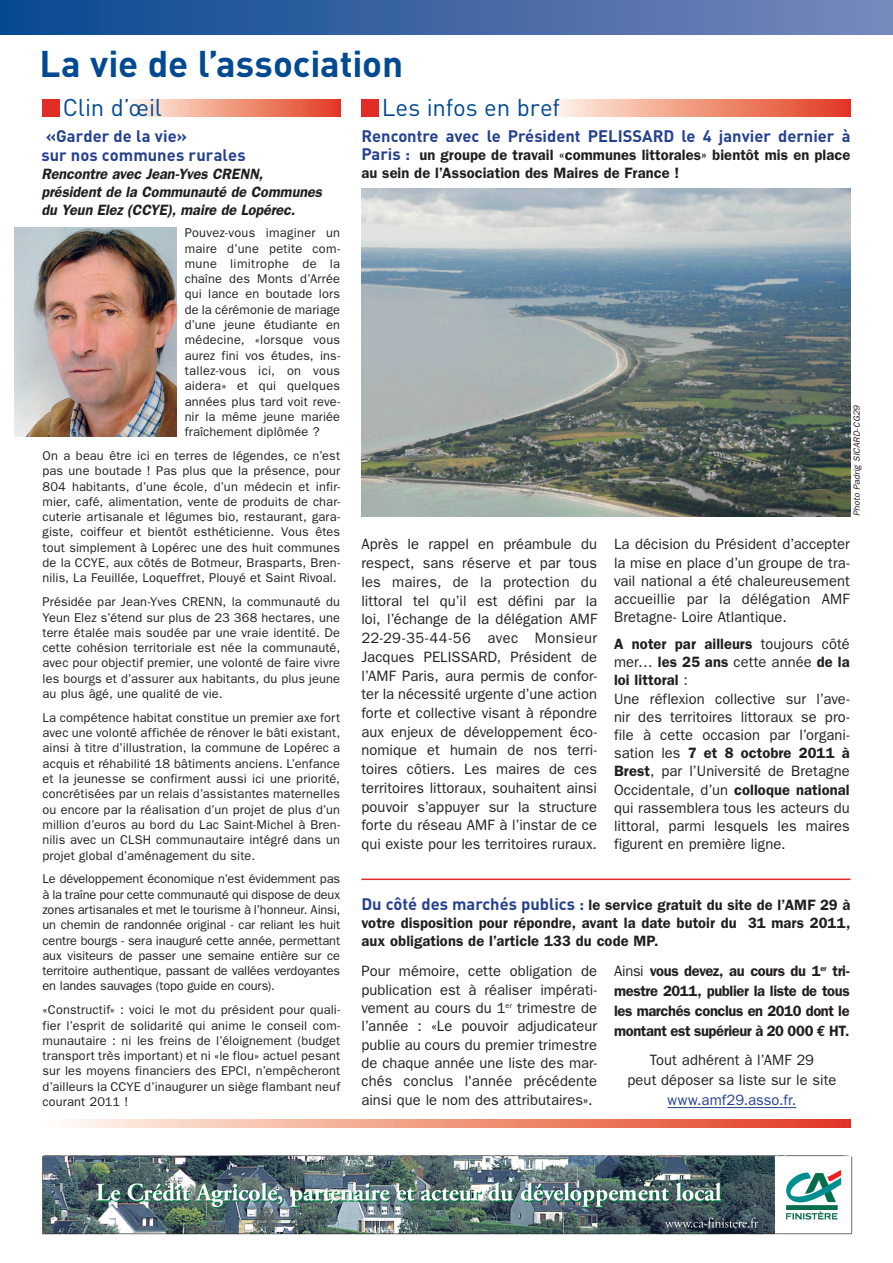
<style>
.page{position:relative;width:893px;height:1263px;background:#fff}
.page>*{position:absolute;margin:0;border:0;box-sizing:border-box;transform-origin:0 0}
.Normal_e{font:700 36.75px "DIN";letter-spacing:-.005em;color:#014991}
.Normal_e-2{font:24px "DIN";letter-spacing:-.005em;color:#014991}
.Normal_e-3{font:700 16.5px "DIN";color:#25408f}
.t1{font:15px/18.8px "Franklin Gothic";letter-spacing:.005em;color:#231f20;text-align:justify}
.Normal_e-4{font:600 15px/20px "Franklin Gothic";letter-spacing:.005em;color:#231f20;text-align:justify}
.Normal_e-5{font:italic 600 15px/18px "Franklin Gothic";letter-spacing:-.005em;color:#231f20;scale:.96 1}
.t2{font:12.75px/15.3px "Franklin Gothic";letter-spacing:.01em;color:#231f20;text-align:justify}
.Normal_e-6{font:italic 9px "Franklin Gothic";color:#231f20}
.s1{font-family:"DIN";font-weight:700;font-size:16.5px;color:#25408f}
.s2{font-weight:400}
.s3{font-weight:600}
.s4{font-family:"Euro Mono";font-weight:700}
.s5{color:#25408f}
</style>
<div class="page">
<svg style="left:71px;top:1119px;width:779px;height:9px;background:#ef967f"></svg>
<div style="left:0;top:0;width:893px;height:34px;background:linear-gradient(to right,#074890,#7a87bb)"></div>
<div style="left:125px;top:99px;width:215px;height:17px;background:linear-gradient(to right,#fffaed,#e23a1c)"></div>
<div style="left:43px;top:99px;width:17px;height:17px;background:#e22d26"></div>
<div style="left:542px;top:99px;width:308px;height:17px;background:linear-gradient(to right,#fffbed,#e23a1c)"></div>
<div style="left:361px;top:99px;width:17px;height:17px;background:#e22d26"></div>
<hr style="left:667px;top:1107px;width:129px;height:1px;background:#25408f">
<img style="left:14px;top:227px;width:162px;height:210px">
<img style="left:42px;top:1155px;width:752px;height:80px">
<hr style="left:361px;top:878px;width:489px;height:2px;background:#e12c26">
<img style="left:361px;top:189px;width:489px;height:327px">
<p class="Normal_e" style="left:39px;top:40px;width:365px">La vie de l’association</p>
<p class="Normal_e-2" style="left:63px;top:93px;width:101px">Clin d’œil</p>
<p class="Normal_e-2" style="left:382px;top:93px;width:180px">Les infos en bref</p>
<p class="Normal_e-3" style="left:46px;top:126px;width:143px">«Garder de la vie»</p>
<p class="Normal_e-3" style="left:41px;top:144px;width:206px">sur nos communes rurales</p>
<p class="Normal_e-5" style="left:41px;top:164px;width:233px">Rencontre avec Jean-Yves CRENN,</p>
<p class="Normal_e-5" style="left:41px;top:182px;width:294px">président de la Communauté de Communes du Yeun Elez (CCYE), maire de Lopérec.</p>
<p class="Normal_e-3" style="left:361px;top:126px;width:491px">Rencontre avec le Président PELISSARD le 4 janvier dernier à</p>
<p class="Normal_e-4" style="left:361px;top:146px;width:490px;line-height:18px"><span class="s1">Paris :</span> un groupe de travail «communes littorales» bientôt mis en place au sein de l’Association des Maires de France !</p>
<p class="t2" style="left:185px;top:225px;width:157px">Pouvez-vous imaginer un maire d’une petite com&shy;mune limitrophe de la chaîne des Monts d’Arrée qui lance en boutade lors de la cérémonie de mariage d’une jeune étudiante en médecine, «lorsque vous aurez fini vos études, ins&shy;tallez-vous ici, on vous aidera» et qui quelques années plus tard voit reve&shy;nir la même jeune mariée fraîchement diplômée ?</p>
<p class="t2" style="left:43px;top:448px;width:299px">On a beau être ici en terres de légendes, ce n’est pas une boutade ! Pas plus que la présence, pour 804 habitants, d’une école, d’un médecin et infir&shy;mier, café, alimentation, vente de produits de char&shy;cuterie artisanale et légumes bio, restaurant, gara&shy;giste, coiffeur et bientôt esthéticienne. Vous êtes tout simplement à Lopérec une des huit communes de la CCYE, aux côtés de Botmeur, Brasparts, Bren&shy;nilis, La Feuillée, Loqueffret, Plouyé et Saint Rivoal.</p>
<p class="t2" style="left:43px;top:594px;width:299px">Présidée par Jean-Yves CRENN, la communauté du Yeun Elez s’étend sur plus de 23 368 hectares, une terre étalée mais soudée par une vraie identité. De cette cohésion territoriale est née la communauté, avec pour objectif premier, une volonté de faire vivre les bourgs et d’assurer aux habitants, du plus jeune au plus âgé, une qualité de vie.</p>
<p class="t2" style="left:43px;top:709px;width:299px">La compétence habitat constitue un premier axe fort avec une volonté affichée de rénover le bâti existant, ainsi à titre d’illustration, la commune de Lopérec a acquis et réhabilité 18 bâtiments anciens. L’enfance et la jeunesse se confirment aussi ici une priorité, concrétisées par un relais d’assistantes maternelles ou encore par la réalisation d’un projet de plus d’un million d’euros au bord du Lac Saint-Michel à Bren&shy;nilis avec un CLSH communautaire intégré dans un projet global d’aménagement du site.</p>
<p class="t2" style="left:43px;top:871px;width:299px">Le développement économique n’est évidemment pas à la traîne pour cette communauté qui dispose de deux zones artisanales et met le tourisme à l’honneur. Ainsi, un chemin de randonnée original - car reliant les huit centre bourgs - sera inauguré cette année, permettant aux visiteurs de passer une semaine entière sur ce territoire authentique, passant de vallées verdoyantes en landes sauvages (topo guide en cours).</p>
<p class="t2" style="left:43px;top:1002px;width:299px">«Constructif» : voici le mot du président pour quali&shy;fier l’esprit de solidarité qui anime le conseil com&shy;munautaire : ni les freins de l’éloignement (budget transport très important) et ni «le flou» actuel pesant sur les moyens financiers des EPCI, n’empêcheront d’ailleurs la CCYE d’inaugurer un siège flambant neuf courant 2011 !</p>
<p class="Normal_e-6" style="left:852px;top:516px;width:113px;rotate:-90deg">Photo Padrig SICARD-CG29</p>
<p class="t1" style="left:361px;top:535px;width:237px">Après le rappel en préambule du respect, sans réserve et par tous les maires, de la protection du littoral tel qu’il est défini par la loi, l’échange de la délégation AMF 22-29-35-44-56 avec Monsieur Jacques PELISSARD, Président de l’AMF Paris, aura permis de confor&shy;ter la nécessité urgente d’une action forte et collective visant à répondre aux enjeux de développement éco&shy;nomique et humain de nos terri&shy;toires côtiers. Les maires de ces territoires littoraux, souhaitent ainsi pouvoir s’appuyer sur la structure forte du réseau AMF à l’instar de ce qui existe pour les territoires ruraux.</p>
<p class="t1" style="left:614px;top:535px;width:237px;line-height:18.1px">La décision du Président d’accepter la mise en place d’un groupe de tra&shy;vail national a été chaleureusement accueillie par la délégation AMF Bretagne- Loire Atlantique.</p>
<p class="Normal_e-4" style="left:614px;top:634px;width:237px;line-height:18.1px">A noter par ailleurs <span class="s2">toujours côté mer…</span> les 25 ans <span class="s2">cette année</span> de la loi littoral <span class="s2">:</span></p>
<p class="t1" style="left:614px;top:689px;width:237px;line-height:18.1px">Une réflexion collective sur l’ave&shy;nir des territoires littoraux se pro&shy;file à cette occasion par l’organi&shy;sation les <span class="s3">7 et 8 octobre 2011 à Brest</span>, par l’Université de Bretagne Occidentale, d’un <span class="s3">colloque national </span>qui rassemblera tous les acteurs du littoral, parmi lesquels les maires figurent en première ligne.</p>
<p class="Normal_e-4" style="left:361px;top:895px;width:490px;line-height:18px"><span class="s1">Du côté des marchés publics :</span> le service gratuit du site de l’AMF 29 à votre disposition pour répondre, avant la date butoir du 31 mars 2011, aux obligations de l’article 133 du code MP.</p>
<p class="t1" style="left:361px;top:962px;width:237px;line-height:18.3px">Pour mémoire, cette obligation de publication est à réaliser impérati&shy;vement au cours du 1<sup>er</sup> trimestre de l’année : «Le pouvoir adjudicateur publie au cours du premier trimestre de chaque année une liste des mar&shy;chés conclus l'année précédente ainsi que le nom des attributaires».</p>
<p class="Normal_e-4" style="left:614px;top:961px;width:237px"><span class="s2">Ainsi</span> vous devez, au cours du 1<sup>er</sup> tri&shy;mestre 2011, publier la liste de tous les marchés conclus en 2010 dont le montant est supérieur à 20 000 <span class="s4">€</span> HT.</p>
<p class="t1" style="left:650px;top:1050px;width:166px">Tout adhérent à l’AMF 29</p>
<p class="t1" style="left:627px;top:1069px;width:210px;line-height:20px;text-align:center">peut déposer sa liste sur le site <span class="s5">www.amf29.asso.fr.</span></p>
</div>
